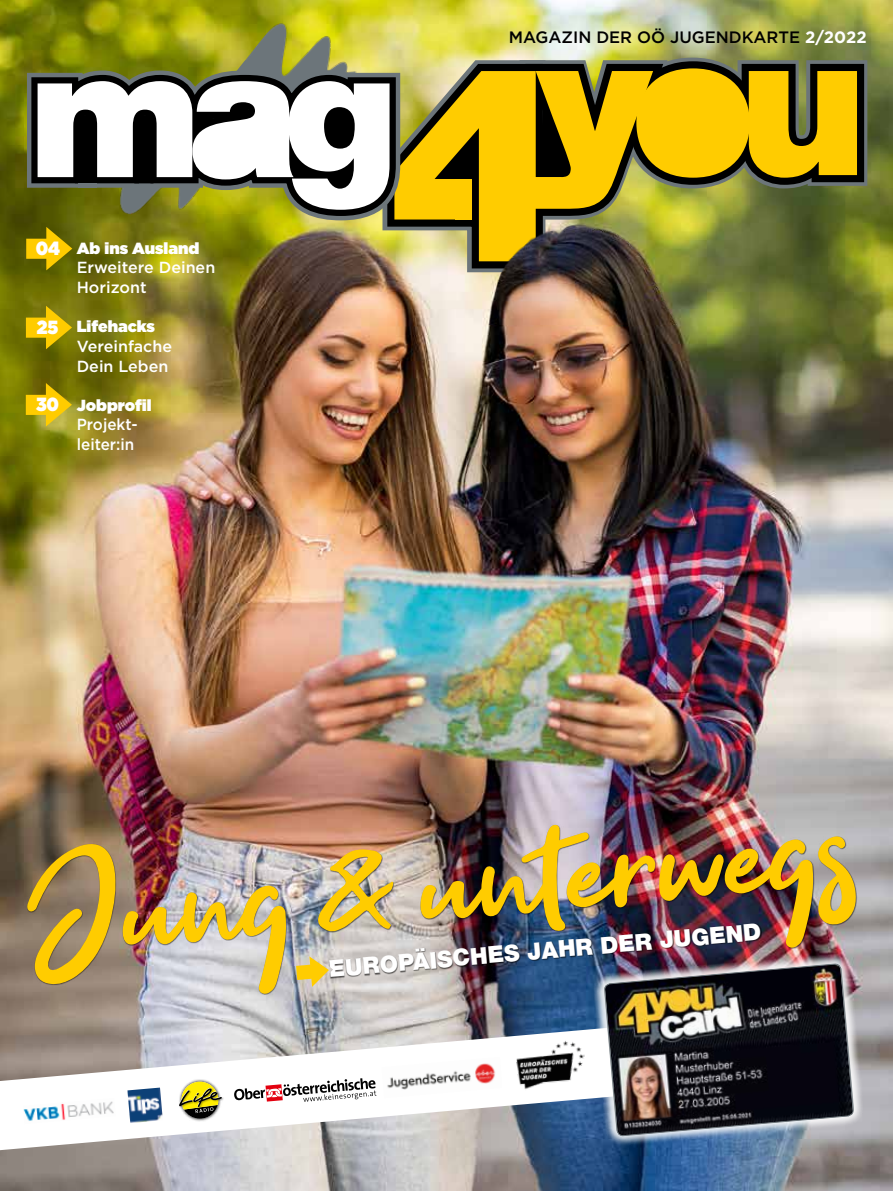
<style>
.page{position:relative;width:893px;height:1191px;background:#fff}
.page>*{position:absolute;margin:0;border:0;box-sizing:border-box;transform-origin:0 0}
.t1{font:189px "Get Show";color:#fc0}
.t2{font:900 180.45px "Helvetica Neue LT Pro";color:#fff}
.t3{font:900 23.25px "Helvetica Neue LT Pro";color:#fff}
.t4{font:900 19.05px "Gotham";color:#fff;scale:.9 1}
.t5{font:500 16.5px "Gotham";color:#000}
.t6{font:500 16.05px/19.6px "Gotham";color:#fff}
.t7{font:900 16.05px "Gotham";color:#fff}
.t8{font:500 16.05px/19.6px "Gotham";color:#fff;scale:.95 1}
.s1{font-weight:700;color:#fff}
.s2{font-family:"Abuget";font-size:234px}
</style>
<div class="page">
<img style="left:0;top:0;width:893px;height:1191px">
<div style="left:629px;top:61px;width:128px;height:124px;border:14px solid #000;border-radius:50%"></div>
<svg style="left:380px;top:57px;width:41px;height:218px"></svg>
<div style="left:636px;top:68px;width:114px;height:110px;background:#fc0;border-radius:50%"></div>
<svg style="left:727px;top:50px;width:151px;height:149px;background:#9d8919"></svg>
<svg style="left:393px;top:44px;width:287px;height:217px;background:#c5a81e"></svg>
<img style="left:106px;top:231px;width:94px;height:4px">
<img style="left:231px;top:0;width:144px;height:60px">
<svg style="left:16px;top:60px;width:395px;height:171px;background:#929125"></svg>
<svg style="left:25px;top:69px;width:377px;height:153px;background:#2a2b11"></svg>
<svg style="left:295px;top:160px;width:17px;height:15px"></svg>
<svg style="left:195px;top:106px;width:66px;height:57px"></svg>
<svg style="left:75px;top:115px;width:19px;height:68px"></svg>
<svg style="left:134px;top:115px;width:19px;height:68px"></svg>
<div style="left:78px;top:183px;width:18px;height:5px;background:#6c757a"></div>
<svg style="left:327px;top:111px;width:25px;height:34px"></svg>
<svg style="left:329px;top:170px;width:22px;height:31px"></svg>
<svg style="left:0;top:1024px;width:655px;height:126px"></svg>
<svg style="left:234px;top:1078px;width:142px;height:23px"></svg>
<img style="left:23px;top:1098px;width:93px;height:26px">
<img style="left:127px;top:1087px;width:36px;height:36px">
<img style="left:178px;top:1078px;width:44px;height:44px">
<img style="left:178px;top:1087px;width:46px;height:22px">
<svg style="left:179px;top:1081px;width:43px;height:37px"></svg>
<img style="left:381px;top:1057px;width:121px;height:41px">
<svg style="left:591px;top:950px;width:276px;height:199px"></svg>
<img style="left:604px;top:995px;width:250px;height:153px">
<div style="left:27px;top:824px;width:830px;height:171px;background:#000;opacity:.6"></div>
<svg style="left:26px;top:227px;width:46px;height:43px;background:#a99201"></svg>
<svg style="left:26px;top:383px;width:46px;height:43px;background:#c3a80d"></svg>
<svg style="left:26px;top:306px;width:46px;height:43px;background:#b99f04"></svg>
<img style="left:515px;top:1038px;width:72px;height:52px">
<div style="left:329px;top:923px;width:433px;height:55px;background:#000;opacity:.6"></div>
<img style="left:300px;top:955px;width:33px;height:31px">
<svg style="left:296px;top:956px;width:33px;height:31px"></svg>
<img style="left:421px;top:217px;width:273px;height:107px">
<h2 class="t2" style="left:28px;top:5px;width:371px">mag</h2>
<p class="t4" style="left:36px;top:235px;width:28px">04</p>
<p class="t4" style="left:37px;top:314px;width:25px">25</p>
<p class="t4" style="left:36px;top:391px;width:27px">30</p>
<p class="t7" style="left:77px;top:236px;width:124px">Ab ins Ausland</p>
<p class="t6" style="left:77px;top:257px;width:140px">Erweitere Deinen<br>Horizont</p>
<p class="t7" style="left:77px;top:315px;width:80px">Lifehacks</p>
<p class="t6" style="left:77px;top:336px;width:97px">Vereinfache<br>Dein Leben</p>
<p class="t7" style="left:77px;top:393px;width:76px">Jobprofil</p>
<p class="t8" style="left:77px;top:415px;width:66px">Projekt&shy;leiter:in</p>
<p class="t5" style="left:509px;top:27px;width:359px">MAGAZIN DER OÖ JUGENDKARTE <span class="s1">2/2022</span></p>
<h1 class="t1" style="left:20px;top:811px;width:832px;rotate:-5deg">Jung<span class="s2">&amp;</span>unterwegs</h1>
<h3 class="t3" style="left:327px;top:955px;width:436px;rotate:-5deg">EUROPÄISCHES JAHR DER JUGEND</h3>
</div>
